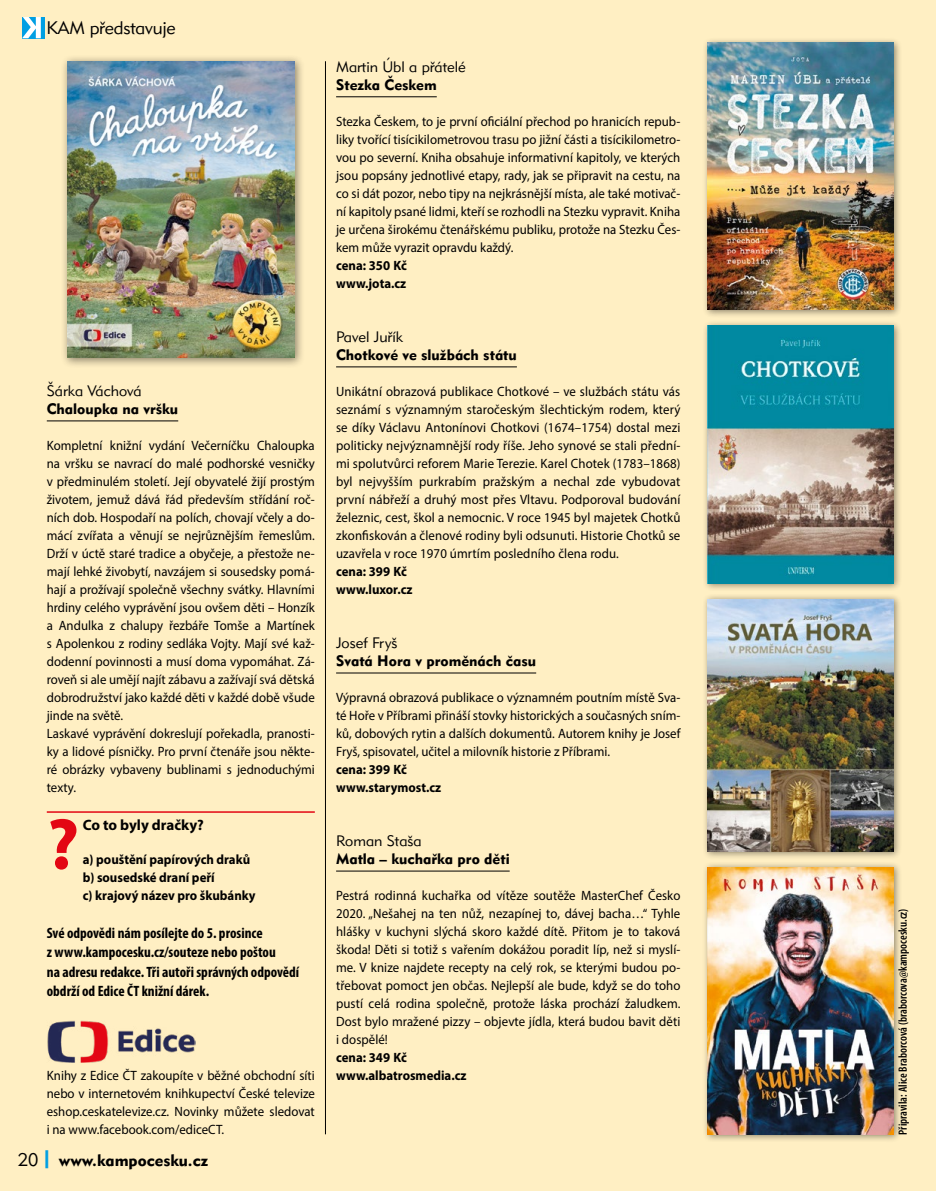
<style>
.page{position:relative;width:936px;height:1191px;background:#fff}
.page>*{position:absolute;margin:0;border:0;box-sizing:border-box;transform-origin:0 0}
.Soutezni_otazka{font:700 72.9px "Myriad Pro";color:#e30613}
.t1{font:300 18px "Geometric 415";letter-spacing:-.01em;color:#000}
.t2{font:900 16.5px "Geometric 415";color:#000}
.Soutezni_odpoved{font:700 condensed 15px/19.5px "Myriad Pro";color:#000}
.Recenze_Kniha{font:900 15px "Geometric 415";color:#000}
.Recenze_autor{font:300 15px "Geometric 415";color:#000}
.Soutezni_otazka-2{font:700 15px "Myriad Pro";color:#000}
._7-text{font:13.5px/18px "Myriad Pro";color:#000;text-align:justify;scale:.95 1}
._7-text-2{font:700 13.5px/18px "Myriad Pro";color:#000;scale:.95 1}
.Popiska_obrazku{font:600 condensed 12px "Myriad Pro";color:#000}
.s1{font-weight:300;font-size:18px}
.s2{font-size:18px;color:#009fe3}
</style>
<div class="page">
<div style="left:0;top:0;width:935px;height:1191px;background:#ffefc3"></div>
<hr style="left:336px;top:96px;width:101px;height:1px;background:#000">
<hr style="left:336px;top:366px;width:181px;height:1px;background:#000">
<hr style="left:336px;top:672px;width:200px;height:1px;background:#000">
<hr style="left:336px;top:870px;width:173px;height:1px;background:#000">
<div style="left:61px;top:55px;width:244px;height:313px;background:#000;opacity:.45"></div>
<img style="left:67px;top:61px;width:227px;height:297px">
<div style="left:702px;top:37px;width:199px;height:281px;background:#000;opacity:.45"></div>
<img style="left:707px;top:43px;width:186px;height:266px">
<div style="left:702px;top:320px;width:199px;height:271px;background:#000;opacity:.45"></div>
<img style="left:707px;top:325px;width:186px;height:258px">
<div style="left:702px;top:594px;width:199px;height:266px;background:#000;opacity:.45"></div>
<img style="left:707px;top:599px;width:186px;height:252px">
<div style="left:702px;top:862px;width:199px;height:281px;background:#000;opacity:.45"></div>
<img style="left:707px;top:867px;width:186px;height:267px">
<hr style="left:325px;top:61px;width:1px;height:1073px;background:#000">
<hr style="left:47px;top:420px;width:131px;height:1px;background:#000">
<hr style="left:47px;top:811px;width:268px;height:1px;background:#e30613">
<img style="left:47px;top:1020px;width:148px;height:42px">
<div style="left:22px;top:17px;width:22px;height:21px;background:#009fe3"></div>
<svg style="left:22px;top:17px;width:19px;height:21px"></svg>
<h2 class="t1" style="left:46px;top:17px;width:131px">KAM představuje</h2>
<p class="Recenze_autor" style="left:47px;top:382px;width:96px">Šárka Váchová</p>
<p class="Recenze_Kniha" style="left:47px;top:400px;width:133px">Chaloupka na vršku</p>
<p class="_7-text" style="left:47px;top:436px;width:283px">Kompletní knižní vydání Večerníčku Chaloupka na vršku se navrací do malé podhorské vesničky v předminulém století. Její obyvatelé žijí prostým životem, jemuž dává řád především střídání roč‑ ních dob. Hospodaří na polích, chovají včely a do‑ mácí zvířata a věnují se nejrůznějším řemeslům.<br>Drží v úctě staré tradice a obyčeje, a přestože ne‑ mají lehké živobytí, navzájem si sousedsky pomá‑ hají a prožívají společně všechny svátky. Hlavními hrdiny celého vyprávění jsou ovšem děti – Honzík a Andulka z chalupy řezbáře Tomše a Martínek s Apolenkou z rodiny sedláka Vojty. Mají své kaž‑ dodenní povinnosti a musí doma vypomáhat. Zá‑ roveň si ale umějí najít zábavu a zažívají svá dětská dobrodružství jako každé děti v každé době všude jinde na světě.</p>
<p class="_7-text" style="left:47px;top:724px;width:283px">Laskavé vyprávění dokreslují pořekadla, pranosti‑ ky a lidové písničky. Pro první čtenáře jsou někte‑ ré obrázky vybaveny bublinami s jednoduchými texty.</p>
<p class="Soutezni_otazka" style="left:47px;top:796px;width:34px">?</p>
<p class="Soutezni_otazka-2" style="left:83px;top:815px;width:122px">Co to byly dračky?</p>
<p class="_7-text-2" style="left:83px;top:850px;width:178px">a) pouštění papírových draků</p>
<p class="_7-text-2" style="left:83px;top:868px;width:183px">b) sousedské draní peří<br>c) krajový název pro škubánky</p>
<p class="Soutezni_odpoved" style="left:47px;top:922px;width:254px">Své odpovědi nám posílejte do 5. prosince<br>z www.kampocesku.cz/souteze nebo poštou<br>na adresu redakce. Tři autoři správných odpovědí obdrží od Edice ČT knižní dárek.</p>
<p class="_7-text" style="left:47px;top:1066px;width:283px">Knihy z Edice ČT zakoupíte v běžné obchodní síti nebo v internetovém knihkupectví České televize eshop.ceskatelevize.cz. Novinky můžete sledovat i na www.facebook.com/ediceCT.</p>
<p class="t2" style="left:18px;top:1150px;width:192px"><span class="s1">20</span><span class="s2">|</span> www.kampocesku.cz</p>
<p class="Recenze_autor" style="left:336px;top:58px;width:131px">Martin Úbl a přátelé</p>
<p class="Recenze_Kniha" style="left:336px;top:76px;width:102px">Stezka Českem</p>
<p class="_7-text" style="left:336px;top:112px;width:364px">Stezka Českem, to je první oficiální přechod po hranicích repub‑ liky tvořící tisícikilometrovou trasu po jižní části a tisícikilometro‑ vou po severní. Kniha obsahuje informativní kapitoly, ve kterých jsou popsány jednotlivé etapy, rady, jak se připravit na cestu, na co si dát pozor, nebo tipy na nejkrásnější místa, ale také motivač‑ ní kapitoly psané lidmi, kteří se rozhodli na Stezku vypravit. Kniha je určena širokému čtenářskému publiku, protože na Stezku Čes‑ kem může vyrazit opravdu každý.</p>
<p class="_7-text-2" style="left:336px;top:256px;width:76px">cena: 350 Kč</p>
<p class="_7-text-2" style="left:336px;top:274px;width:75px">www.jota.cz</p>
<p class="Recenze_autor" style="left:336px;top:328px;width:68px">Pavel Juřík</p>
<p class="Recenze_Kniha" style="left:336px;top:346px;width:182px">Chotkové ve službách státu</p>
<p class="_7-text" style="left:336px;top:382px;width:364px">Unikátní obrazová publikace Chotkové – ve službách státu vás seznámí s významným staročeským šlechtickým rodem, který se díky Václavu Antonínovi Chotkovi (1674–1754) dostal mezi politicky nejvýznamnější rody říše. Jeho synové se stali přední‑ mi spolutvůrci reforem Marie Terezie. Karel Chotek (1783–1868) byl nejvyšším purkrabím pražským a nechal zde vybudovat první nábřeží a druhý most přes Vltavu. Podporoval budování železnic, cest, škol a nemocnic. V roce 1945 byl majetek Chotků zkonfiskován a členové rodiny byli odsunuti. Historie Chotků se uzavřela v roce 1970 úmrtím posledního člena rodu.</p>
<p class="_7-text-2" style="left:336px;top:562px;width:76px">cena: 399 Kč</p>
<p class="_7-text-2" style="left:336px;top:580px;width:82px">www.luxor.cz</p>
<p class="Recenze_autor" style="left:336px;top:634px;width:63px">Josef Fryš</p>
<p class="Recenze_Kniha" style="left:336px;top:652px;width:201px">Svatá Hora v proměnách času</p>
<p class="_7-text" style="left:336px;top:688px;width:364px">Výpravná obrazová publikace o významném poutním místě Sva‑ té Hoře v Příbrami přináší stovky historických a současných sním‑ ků, dobových rytin a dalších dokumentů. Autorem knihy je Josef Fryš, spisovatel, učitel a milovník historie z Příbrami.</p>
<p class="_7-text-2" style="left:336px;top:760px;width:76px">cena: 399 Kč</p>
<p class="_7-text-2" style="left:336px;top:778px;width:112px">www.starymost.cz</p>
<p class="Recenze_autor" style="left:336px;top:832px;width:87px">Roman Staša</p>
<p class="Recenze_Kniha" style="left:336px;top:850px;width:175px">Matla – kuchařka pro děti</p>
<p class="_7-text" style="left:336px;top:886px;width:364px">Pestrá rodinná kuchařka od vítěze soutěže MasterChef Česko 2020. „Nešahej na ten nůž, nezapínej to, dávej bacha…“ Tyhle hlášky v kuchyni slýchá skoro každé dítě. Přitom je to taková škoda! Děti si totiž s vařením dokážou poradit líp, než si myslí‑ me. V knize najdete recepty na celý rok, se kterými budou po‑ třebovat pomoct jen občas. Nejlepší ale bude, když se do toho pustí celá rodina společně, protože láska prochází žaludkem.<br>Dost bylo mražené pizzy – objevte jídla, která budou bavit děti i dospělé!</p>
<p class="_7-text-2" style="left:336px;top:1048px;width:76px">cena: 349 Kč</p>
<p class="_7-text-2" style="left:336px;top:1066px;width:139px">www.albatrosmedia.cz</p>
<p class="Popiska_obrazku" style="left:895px;top:1134px;width:228px;rotate:-90deg">Připravila: Alice Braborcová (braborcova@kampocesku.cz)</p>
</div>
